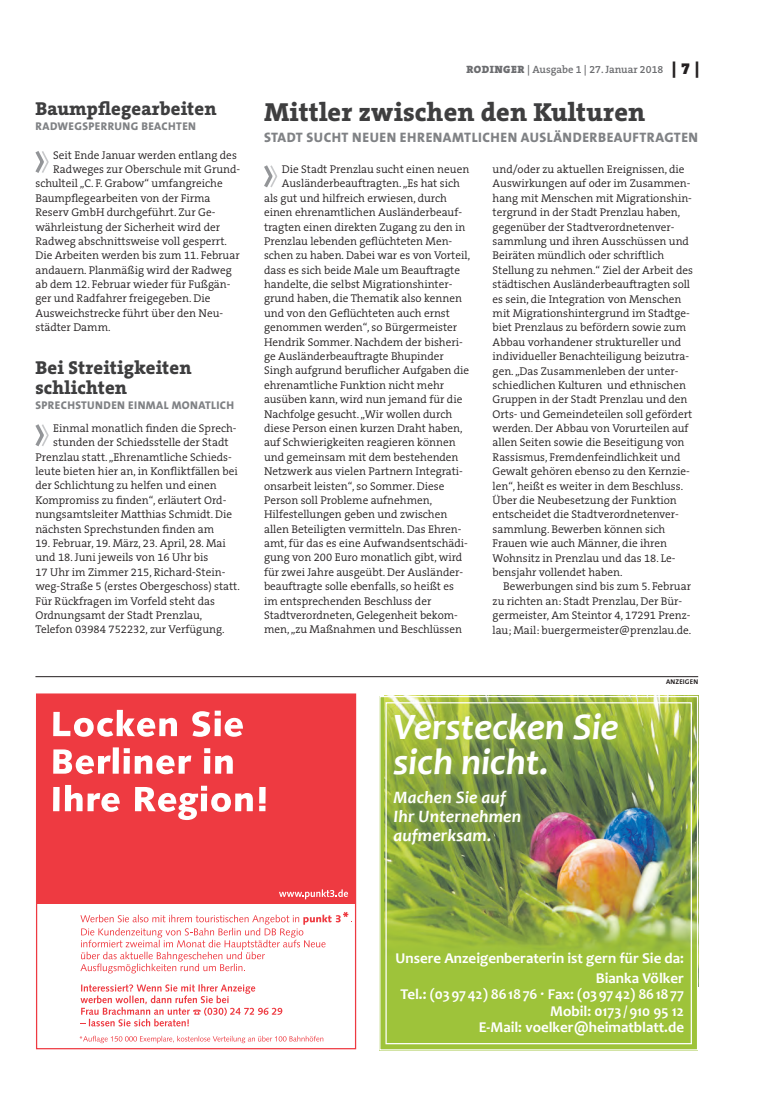
<style>
.page{position:relative;width:762px;height:1117px;background:#fff}
.page>*{position:absolute;margin:0;border:0;box-sizing:border-box;transform-origin:0 0}
.t1{font:italic 700 37.5px/35px "Candara";color:#fff}
.t2{font:800 26.25px "The Serif B W8";letter-spacing:.01em;color:#3e3e3f}
.t3{font:800 18.75px/20px "The Serif B W8";letter-spacing:.01em;color:#3e3e3f}
.t4{font:italic 700 17.5px/19.4px "Candara";letter-spacing:.01em;color:#fff}
.t5{font:700 15px/16.2px "Candara";color:#fff;text-align:right}
.t6{font:800 13.75px "The Sans B W8";letter-spacing:.035em;color:#808285}
.t7{font:300 11.25px/14.4px "The Serif B W4";color:#231f20}
.t8{font:800 11.25px "The Sans B W8";letter-spacing:.035em;color:#808285}
.t9{font:600 10.62px "The Serif B W6";color:#6c6d70}
.t10{font:700 6.88px "The Sans B W7";letter-spacing:.025em;color:#231f20}
.s1{font-family:"The Serif B W9";font-weight:900}
.s2{font-family:"The Serif B W9";font-weight:900;font-size:16.25px;color:#231f20}
</style>
<div class="page">
<svg style="left:35px;top:424px;width:14px;height:23px"></svg>
<svg style="left:35px;top:151px;width:14px;height:22px"></svg>
<svg style="left:264px;top:165px;width:14px;height:23px"></svg>
<hr style="left:35px;top:676px;width:663px;height:1px;background:#231f20">
<div style="left:37px;top:694px;width:318px;height:209px;background:#ee3a41"></div>
<svg style="left:53px;top:709px;width:124px;height:27px"></svg>
<svg style="left:192px;top:710px;width:51px;height:26px"></svg>
<svg style="left:53px;top:749px;width:58px;height:25px"></svg>
<div style="left:113px;top:747px;width:6px;height:26px;background:#fff"></div>
<svg style="left:124px;top:748px;width:67px;height:26px"></svg>
<svg style="left:204px;top:748px;width:29px;height:25px"></svg>
<div style="left:53px;top:786px;width:7px;height:25px;background:#fff"></div>
<svg style="left:65px;top:785px;width:55px;height:26px"></svg>
<svg style="left:135px;top:785px;width:118px;height:34px"></svg>
<svg style="left:259px;top:787px;width:7px;height:24px"></svg>
<svg style="left:279px;top:889px;width:69px;height:10px"></svg>
<svg style="left:80px;top:912px;width:272px;height:61px"></svg>
<svg style="left:80px;top:984px;width:202px;height:42px"></svg>
<svg style="left:80px;top:1035px;width:243px;height:8px"></svg>
<img style="left:379px;top:695px;width:319px;height:355px">
<div style="left:385px;top:702px;width:307px;height:341px;border:1px solid #fff"></div>
<div style="left:390px;top:706px;width:239px;height:76px;background:#9ec33a;opacity:.95"></div>
<div style="left:388px;top:783px;width:139px;height:68px;background:#9ec33a;opacity:.75"></div>
<h3 class="t3" style="left:35px;top:98px;width:183px">Baumpflegearbeiten</h3>
<p class="t8" style="left:36px;top:119px;width:162px">RADWEGSPERRUNG BEACHTEN</p>
<p class="t7" style="left:53px;top:148px;width:185px">Seit Ende Januar werden entlang des</p>
<p class="t7" style="left:53px;top:162px;width:189px">Radweges zur Oberschule mit Grund-</p>
<p class="t7" style="left:35px;top:176px;width:189px">schulteil „C. F. Grabow“ umfangreiche</p>
<p class="t7" style="left:35px;top:191px;width:177px">Baumpflegearbeiten von der Firma</p>
<p class="t7" style="left:35px;top:205px;width:181px">Reserv GmbH durchgeführt. Zur Ge-</p>
<p class="t7" style="left:35px;top:219px;width:186px">währleistung der Sicherheit wird der</p>
<p class="t7" style="left:35px;top:234px;width:193px">Radweg abschnittsweise voll gesperrt.</p>
<p class="t7" style="left:35px;top:248px;width:206px">Die Arbeiten werden bis zum 11. Februar</p>
<p class="t7" style="left:35px;top:263px;width:198px">andauern. Planmäßig wird der Radweg</p>
<p class="t7" style="left:35px;top:277px;width:196px">ab dem 12. Februar wieder für Fußgän-</p>
<p class="t7" style="left:35px;top:291px;width:177px">ger und Radfahrer freigegeben. Die</p>
<p class="t7" style="left:35px;top:306px;width:189px">Ausweichstrecke führt über den Neu-</p>
<p class="t7" style="left:35px;top:320px;width:77px">städter Damm.</p>
<h3 class="t3" style="left:35px;top:357px;width:158px">Bei Streitigkeiten schlichten</h3>
<p class="t8" style="left:36px;top:397px;width:200px">SPRECHSTUNDEN EINMAL MONATLICH</p>
<p class="t7" style="left:53px;top:421px;width:185px">Einmal monatlich finden die Sprech-</p>
<p class="t7" style="left:53px;top:435px;width:177px">stunden der Schiedsstelle der Stadt</p>
<p class="t7" style="left:35px;top:449px;width:198px">Prenzlau statt. „Ehrenamtliche Schieds-</p>
<p class="t7" style="left:35px;top:464px;width:204px">leute bieten hier an, in Konfliktfällen bei</p>
<p class="t7" style="left:35px;top:478px;width:183px">der Schlichtung zu helfen und einen</p>
<p class="t7" style="left:35px;top:493px;width:192px">Kompromiss zu finden“, erläutert Ord-</p>
<p class="t7" style="left:35px;top:507px;width:198px">nungsamtsleiter Matthias Schmidt. Die</p>
<p class="t7" style="left:35px;top:521px;width:180px">nächsten Sprechstunden finden am</p>
<p class="t7" style="left:35px;top:536px;width:206px">19. Februar, 19. März, 23. April, 28. Mai und 18. Juni jeweils von 16 Uhr bis<br>17 Uhr im Zimmer 215, Richard-Stein&shy;weg-Straße 5 (erstes Obergeschoss) statt.<br>Für Rückfragen im Vorfeld steht das Ordnungsamt der Stadt Prenzlau, Telefon 03984 752232, zur Verfügung.</p>
<p class="t9" style="left:466px;top:63px;width:234px"><span class="s1">RODINGER</span> | Ausgabe 1 | 27. Januar 2018 <span class="s2">| 7 |</span></p>
<h2 class="t2" style="left:264px;top:94px;width:383px">Mittler zwischen den Kulturen</h2>
<p class="t6" style="left:264px;top:128px;width:435px">STADT SUCHT NEUEN EHRENAMTLICHEN AUSLÄNDERBEAUFTRAGTEN</p>
<p class="t7" style="left:282px;top:162px;width:189px">Die Stadt Prenzlau sucht einen neuen</p>
<p class="t7" style="left:282px;top:176px;width:180px">Ausländerbeauftragten. „Es hat sich</p>
<p class="t7" style="left:264px;top:191px;width:184px">als gut und hilfreich erwiesen, durch</p>
<p class="t7" style="left:264px;top:205px;width:199px">einen ehrenamtlichen Ausländerbeauf-</p>
<p class="t7" style="left:264px;top:219px;width:203px">tragten einen direkten Zugang zu den in</p>
<p class="t7" style="left:264px;top:234px;width:190px">Prenzlau lebenden geflüchteten Men-</p>
<p class="t7" style="left:264px;top:248px;width:208px">schen zu haben. Dabei war es von Vorteil,</p>
<p class="t7" style="left:264px;top:263px;width:198px">dass es sich beide Male um Beauftragte</p>
<p class="t7" style="left:264px;top:277px;width:190px">handelte, die selbst Migrationshinter-</p>
<p class="t7" style="left:264px;top:291px;width:199px">grund haben, die Thematik also kennen</p>
<p class="t7" style="left:264px;top:306px;width:187px">und von den Geflüchteten auch ernst</p>
<p class="t7" style="left:264px;top:320px;width:195px">genommen werden“, so Bürgermeister</p>
<p class="t7" style="left:264px;top:334px;width:200px">Hendrik Sommer. Nachdem der bisheri-</p>
<p class="t7" style="left:264px;top:349px;width:181px">ge Ausländerbeauftragte Bhupinder</p>
<p class="t7" style="left:264px;top:363px;width:207px">Singh aufgrund beruflicher Aufgaben die</p>
<p class="t7" style="left:264px;top:378px;width:182px">ehrenamtliche Funktion nicht mehr</p>
<p class="t7" style="left:264px;top:392px;width:200px">ausüben kann, wird nun jemand für die</p>
<p class="t7" style="left:264px;top:406px;width:190px">Nachfolge gesucht. „Wir wollen durch</p>
<p class="t7" style="left:264px;top:421px;width:200px">diese Person einen kurzen Draht haben,</p>
<p class="t7" style="left:264px;top:435px;width:193px">auf Schwierigkeiten reagieren können</p>
<p class="t7" style="left:264px;top:449px;width:196px">und gemeinsam mit dem bestehenden</p>
<p class="t7" style="left:264px;top:464px;width:200px">Netzwerk aus vielen Partnern Integrati-</p>
<p class="t7" style="left:264px;top:478px;width:182px">onsarbeit leisten“, so Sommer. Diese</p>
<p class="t7" style="left:264px;top:493px;width:170px">Person soll Probleme aufnehmen,</p>
<p class="t7" style="left:264px;top:507px;width:185px">Hilfestellungen geben und zwischen</p>
<p class="t7" style="left:264px;top:521px;width:199px">allen Beteiligten vermitteln. Das Ehren-</p>
<p class="t7" style="left:264px;top:536px;width:205px">amt, für das es eine Aufwandsentschädi-</p>
<p class="t7" style="left:264px;top:550px;width:200px">gung von 200 Euro monatlich gibt, wird</p>
<p class="t7" style="left:264px;top:564px;width:201px">für zwei Jahre ausgeübt. Der Ausländer-</p>
<p class="t7" style="left:264px;top:579px;width:191px">beauftragte solle ebenfalls, so heißt es</p>
<p class="t7" style="left:264px;top:593px;width:169px">im entsprechenden Beschluss der</p>
<p class="t7" style="left:264px;top:608px;width:195px">Stadtverordneten, Gelegenheit bekom-</p>
<p class="t7" style="left:264px;top:622px;width:199px">men, „zu Maßnahmen und Beschlüssen</p>
<p class="t7" style="left:493px;top:162px;width:202px">und/oder zu aktuellen Ereignissen, die Auswirkungen auf oder im Zusammen&shy;hang mit Menschen mit Migrationshin&shy;tergrund in der Stadt Prenzlau haben, gegenüber der Stadtverordnetenver&shy;sammlung und ihren Ausschüssen und Beiräten mündlich oder schriftlich Stellung zu nehmen.“ Ziel der Arbeit des städtischen Ausländerbeauftragten soll es sein, die Integration von Menschen mit Migrationshintergrund im Stadtge&shy;biet Prenzlaus zu befördern sowie zum Abbau vorhandener struktureller und individueller Benachteiligung beizutra&shy;gen. „Das Zusammenleben der unter&shy;schiedlichen Kulturen und ethnischen Gruppen in der Stadt Prenzlau und den Orts- und Gemeindeteilen soll gefördert werden. Der Abbau von Vorurteilen auf allen Seiten sowie die Beseitigung von Rassismus, Fremdenfeindlichkeit und Gewalt gehören ebenso zu den Kernzie&shy;len“, heißt es weiter in dem Beschluss.<br>Über die Neubesetzung der Funktion entscheidet die Stadtverordnetenver&shy;sammlung. Bewerben können sich Frauen wie auch Männer, die ihren Wohnsitz in Prenzlau und das 18. Le&shy;bensjahr vollendet haben.</p>
<p class="t7" style="left:493px;top:579px;width:200px;text-indent:11px">Bewerbungen sind bis zum 5. Februar zu richten an: Stadt Prenzlau, Der Bür&shy;germeister, Am Steintor 4, 17291 Prenz&shy;lau; Mail: buergermeister@prenzlau.de.</p>
<h1 class="t1" style="left:393px;top:709px;width:227px">Verstecken Sie sich nicht.</h1>
<h3 class="t4" style="left:393px;top:787px;width:129px">Machen Sie auf<br>Ihr Unternehmen aufmerksam.</h3>
<p class="t10" style="left:666px;top:677px;width:34px">ANZEIGEN</p>
<h3 class="t5" style="left:396px;top:948px;width:290px;line-height:19.8px">Unsere Anzeigenberaterin ist gern für Sie da:<br>Bianka Völker</h3>
<h3 class="t5" style="left:400px;top:986px;width:285px">Tel.: (03 97 42) 86 18 76 · Fax: (03 97 42) 86 18 77<br>Mobil: 0173 / 910 95 12<br>E-Mail: voelker@heimatblatt.de</h3>
</div>
